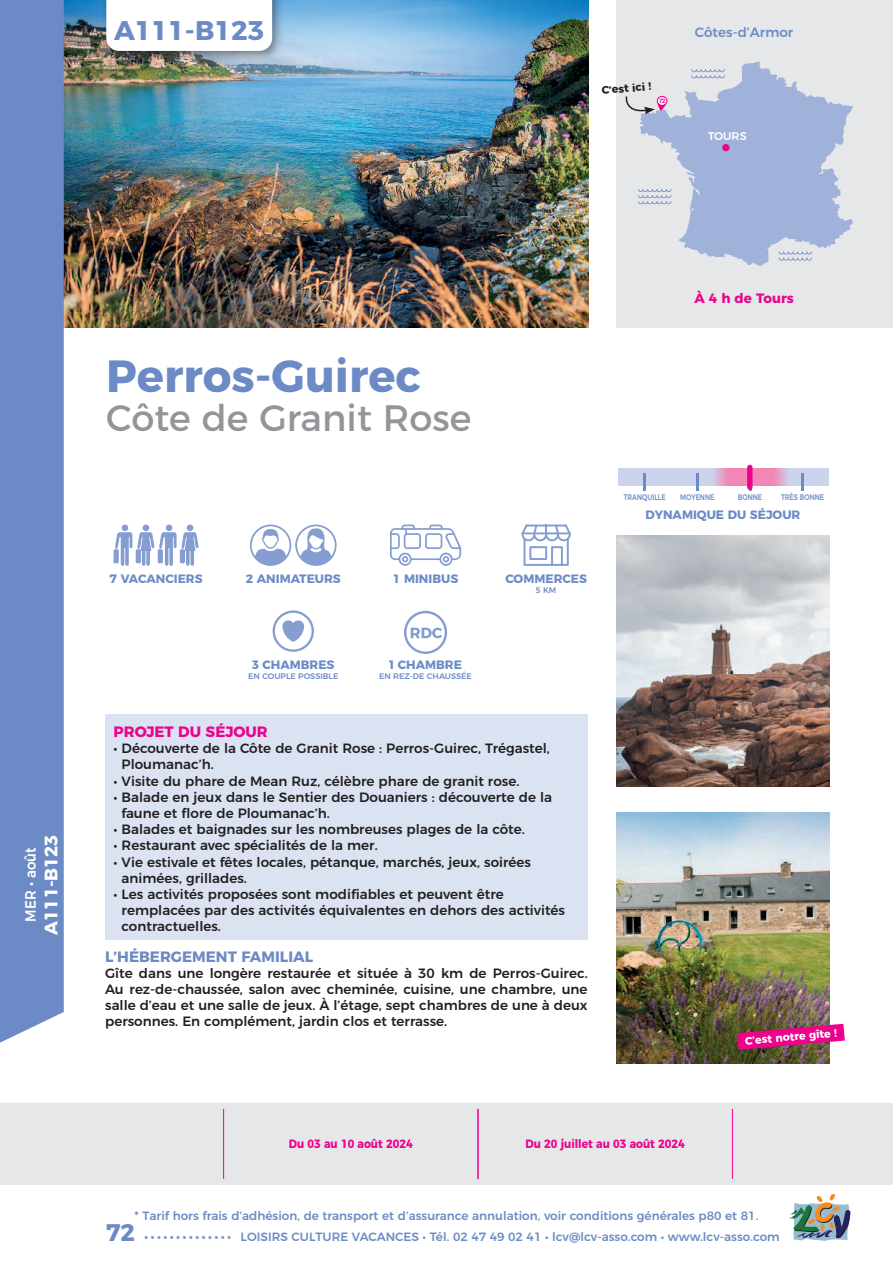
<style>
.page{position:relative;width:893px;height:1263px;background:#fff}
.page>*{position:absolute;margin:0;border:0;box-sizing:border-box;transform-origin:0 0}
.t1{font:700 45px "Montserrat";color:#6c8bc6}
.t2{font:36.75px "Montserrat";color:#939598}
.t3{font:700 27px "Montserrat";color:#6c8bc6}
.t4{font:700 24px "Montserrat";color:#6c8bc6}
.t5{font:700 18px "Montserrat";color:#fff}
.t6{font:700 15px "Montserrat";color:#6c8bc6}
.t7{font:700 15px "Montserrat";color:#ed028c}
.t8{font:500 15px "Montserrat";color:#fff;scale:.9 1}
.t9{font:500 13.5px/16.2px "Montserrat";color:#231f20}
.t10{font:500 13.5px "Montserrat";color:#6c8bc6}
.t11{font:700 13.5px "Montserrat";color:#ed028c}
.t12{font:700 12.15px "Montserrat";color:#6c8bc6}
.t13{font:500 12px "Montserrat";color:#6c8bc6}
.t14{font:700 12px "Montserrat";color:#ed028c;scale:.9 1}
.t15{font:500 11.1px "Montserrat";color:#fff}
.t16{font:700 10.95px "Montserrat";color:#fff}
.t17{font:700 10.95px "Montserrat";color:#231f20}
.t18{font:500 8.1px "Montserrat";color:#6c8bc6}
.t19{font:500 8.1px "Montserrat";color:#6c8bc6;scale:.8 1}
.t20{font:700 condensed 6.15px "Helvetica Neue LT Std";color:#ed028c;scale:1.06 1}
</style>
<div class="page">
<img style="left:64px;top:0;width:525px;height:327px">
<div style="left:0;top:1101px;width:893px;height:85px;background:#e6e7e9"></div>
<hr style="left:0;top:1100px;width:893px;height:3px;background:#fff">
<hr style="left:0;top:1185px;width:893px;height:3px;background:#fff">
<div style="left:0;top:0;width:64px;height:1043px;background:#6c8bc6"></div>
<svg style="left:789px;top:1194px;width:61px;height:47px"></svg>
<div style="left:617px;top:0;width:276px;height:327px;background:#e6e7e9"></div>
<div style="left:100px;top:0;width:184px;height:63px;background:#231f20;opacity:.5"></div>
<svg style="left:106px;top:0;width:166px;height:51px"></svg>
<img style="left:617px;top:536px;width:212px;height:250px">
<img style="left:617px;top:812px;width:212px;height:251px">
<svg style="left:737px;top:1024px;width:108px;height:26px;background:#c12978"></svg>
<svg style="left:521px;top:524px;width:50px;height:42px"></svg>
<svg style="left:250px;top:524px;width:87px;height:42px"></svg>
<svg style="left:273px;top:610px;width:41px;height:42px"></svg>
<svg style="left:404px;top:611px;width:43px;height:43px"></svg>
<svg style="left:390px;top:524px;width:71px;height:42px"></svg>
<svg style="left:114px;top:524px;width:85px;height:42px"></svg>
<svg style="left:145px;top:1236px;width:86px;height:3px"></svg>
<div style="left:618px;top:469px;width:211px;height:17px;background:#ccd4eb"></div>
<hr style="left:643px;top:473px;width:3px;height:17px;background:#6c8bc6">
<hr style="left:696px;top:473px;width:3px;height:17px;background:#6c8bc6">
<hr style="left:801px;top:473px;width:3px;height:17px;background:#6c8bc6">
<svg style="left:715px;top:469px;width:72px;height:17px"></svg>
<div style="left:747px;top:467px;width:5px;height:20px;background:#ed028c"></div>
<div style="left:105px;top:714px;width:483px;height:226px;background:#dbe2f2"></div>
<svg style="left:625px;top:61px;width:228px;height:205px"></svg>
<h3 class="t3" style="left:114px;top:8px;width:152px">A111-B123</h3>
<p class="t17" style="left:601px;top:81px;width:51px;rotate:-5deg">C’est ici !</p>
<p class="t20" style="left:659px;top:97px;width:7px">72</p>
<p class="t10" style="left:695px;top:22px;width:100px">Côtes-d’Armor</p>
<p class="t15" style="left:708px;top:128px;width:40px">TOURS</p>
<p class="t8" style="left:18px;top:921px;width:84px;rotate:-90deg">MER • août</p>
<h3 class="t5" style="left:36px;top:935px;width:102px;rotate:-90deg">A111-B123</h3>
<h1 class="t1" style="left:106px;top:339px;width:316px">Perros-Guirec</h1>
<h2 class="t2" style="left:106px;top:389px;width:367px">Côte de Granit Rose</h2>
<p class="t12" style="left:246px;top:569px;width:96px">2 ANIMATEURS</p>
<p class="t12" style="left:110px;top:569px;width:94px">7 VACANCIERS</p>
<p class="t12" style="left:393px;top:569px;width:67px">1 MINIBUS</p>
<p class="t12" style="left:252px;top:655px;width:84px">3 CHAMBRES</p>
<p class="t18" style="left:248px;top:669px;width:92px">EN COUPLE POSSIBLE</p>
<p class="t12" style="left:389px;top:655px;width:74px">1 CHAMBRE</p>
<p class="t18" style="left:379px;top:669px;width:94px">EN REZ-DE CHAUSSÉE</p>
<p class="t12" style="left:505px;top:569px;width:83px">COMMERCES</p>
<p class="t18" style="left:536px;top:584px;width:22px">5 KM</p>
<p class="t7" style="left:114px;top:720px;width:156px">PROJET DU SÉJOUR</p>
<p class="t9" style="left:122px;top:739px;width:430px;text-indent:-8px">• Découverte de la Côte de Granit Rose : Perros-Guirec, Trégastel,<br>Ploumanac’h.</p>
<p class="t9" style="left:114px;top:772px;width:407px">• Visite du phare de Mean Ruz, célèbre phare de granit rose.</p>
<p class="t9" style="left:122px;top:788px;width:432px;text-indent:-8px">• Balade en jeux dans le Sentier des Douaniers : découverte de la faune et flore de Ploumanac’h.</p>
<p class="t9" style="left:114px;top:820px;width:413px">• Balades et baignades sur les nombreuses plages de la côte.</p>
<p class="t9" style="left:114px;top:836px;width:266px">• Restaurant avec spécialités de la mer.</p>
<p class="t9" style="left:122px;top:853px;width:411px;text-indent:-8px">• Vie estivale et fêtes locales, pétanque, marchés, jeux, soirées animées, grillades.</p>
<p class="t9" style="left:122px;top:885px;width:445px;text-indent:-8px">• Les activités proposées sont modifiables et peuvent être remplacées par des activités équivalentes en dehors des activités contractuelles.</p>
<p class="t6" style="left:105px;top:944px;width:210px">L’HÉBERGEMENT FAMILIAL</p>
<p class="t9" style="left:105px;top:964px;width:484px;text-align:justify">Gîte dans une longère restaurée et située à 30 km de Perros-Guirec.<br>Au rez-de-chaussée, salon avec cheminée, cuisine, une chambre, une salle d’eau et une salle de jeux. À l’étage, sept chambres de une à deux personnes. En complément, jardin clos et terrasse.</p>
<p class="t11" style="left:694px;top:287px;width:101px">À 4 h de Tours</p>
<p class="t19" style="left:624px;top:490px;width:54px">TRANQUILLE</p>
<p class="t19" style="left:680px;top:490px;width:44px">MOYENNE</p>
<p class="t19" style="left:738px;top:490px;width:32px">BONNE</p>
<p class="t19" style="left:781px;top:490px;width:55px">TRÈS BONNE</p>
<p class="t12" style="left:645px;top:505px;width:156px">DYNAMIQUE DU SÉJOUR</p>
<p class="t16" style="left:744px;top:1032px;width:94px;rotate:-5deg">C’est notre gîte !</p>
<p class="t14" style="left:289px;top:1134px;width:139px">Du 03 au 10 août 2024</p>
<p class="t14" style="left:525px;top:1134px;width:179px">Du 20 juillet au 03 août 2024</p>
<p class="t13" style="left:135px;top:1206px;width:625px">* Tarif hors frais d’adhésion, de transport et d’assurance annulation, voir conditions générales p80 et 81.</p>
<h3 class="t4" style="left:106px;top:1212px;width:30px">72</h3>
<p class="t13" style="left:241px;top:1227px;width:541px">LOISIRS CULTURE VACANCES • Tél. 02 47 49 02 41 • lcv@lcv-asso.com • www.lcv-asso.com</p>
</div>
